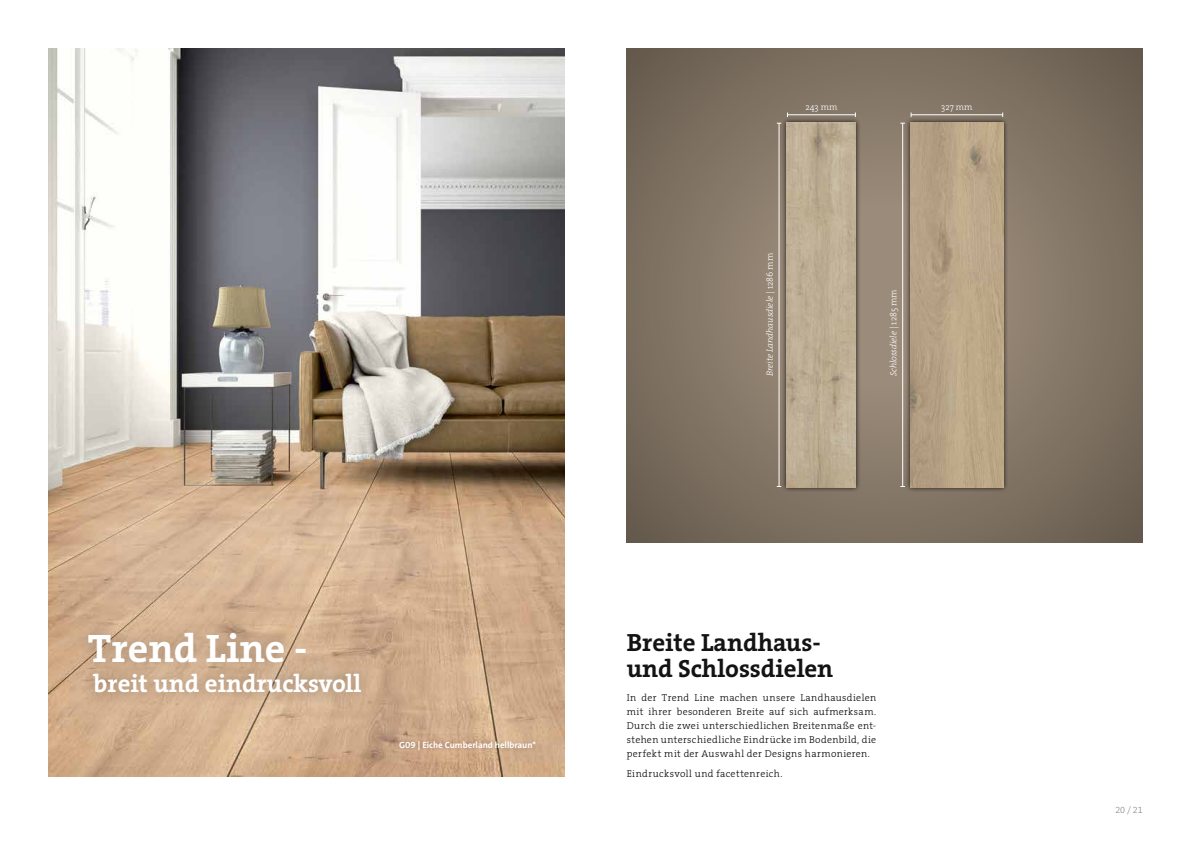
<style>
.page{position:relative;width:1191px;height:842px;background:#fff}
.page>*{position:absolute;margin:0;border:0;box-sizing:border-box;transform-origin:0 0}
.t1{font:40px "The Serif HP7 Bld";color:#fff}
.t2{font:25px/26px "The Serif HP7 Bld";color:#131313}
.t3{font:25px "The Serif HP7 Bld";color:#fff}
.t4{font:10px/14px "The Serif HP3 Lig";letter-spacing:.035em;color:#000;text-align:justify}
.t5{font:9px "The Serif HP3 Lig IT";color:#fff}
.t6{font:9px "The Sans LP7 Bld";color:#fff}
.t7{font:9px "The Serif HP3 Lig";color:#fff}
.t8{font:9px "The Serif HP2 Ex Lig";color:#706f6f}
.s1{font-family:"The Serif HP3 Lig"}
</style>
<div class="page">
<svg style="left:626px;top:48px;width:516px;height:494px;background:#807263"></svg>
<hr style="left:902px;top:123px;width:1px;height:363px;background:#fff">
<hr style="left:911px;top:114px;width:91px;height:1px;background:#fff">
<hr style="left:778px;top:123px;width:1px;height:363px;background:#fff">
<hr style="left:787px;top:114px;width:68px;height:1px;background:#fff">
<img style="left:48px;top:48px;width:516px;height:729px">
<div style="left:395px;top:737px;width:145px;height:18px;background:#000;opacity:.14"></div>
<div style="left:73px;top:617px;width:247px;height:61px;background:#000;opacity:.3"></div>
<div style="left:79px;top:658px;width:296px;height:50px;background:#000;opacity:.3"></div>
<div style="left:781px;top:118px;width:80px;height:374px;background:#000;opacity:.85"></div>
<img style="left:787px;top:123px;width:68px;height:364px">
<div style="left:905px;top:118px;width:103px;height:374px;background:#000;opacity:.85"></div>
<img style="left:910px;top:123px;width:93px;height:364px">
<p class="t7" style="left:805px;top:101px;width:33px">243 mm</p>
<p class="t7" style="left:941px;top:101px;width:33px">327 mm</p>
<p class="t5" style="left:764px;top:376px;width:125px;rotate:-90deg">Breite Landhausdiele <span class="s1">| 1286 mm</span></p>
<p class="t5" style="left:887px;top:376px;width:89px;rotate:-90deg">Schlossdiele <span class="s1">| 1285 mm</span></p>
<p class="t1" style="left:88px;top:622px;width:221px">Trend Line -</p>
<p class="t3" style="left:93px;top:667px;width:269px">breit und eindrucksvoll</p>
<p class="t6" style="left:399px;top:740px;width:138px">G09 | Eiche Cumberland hellbraun*</p>
<p class="t2" style="left:626px;top:629px;width:208px">Breite Landhaus&shy;und Schlossdielen</p>
<p class="t4" style="left:626px;top:691px;width:251px">In der Trend Line machen unsere Landhausdielen mit ihrer besonderen Breite auf sich aufmerksam.<br>Durch die zwei unterschiedlichen Breitenmaße ent&shy;stehen unterschiedliche Eindrücke im Bodenbild, die perfekt mit der Auswahl der Designs harmonieren.</p>
<p class="t4" style="left:626px;top:766px;width:157px">Eindrucksvoll und facettenreich.</p>
<p class="t8" style="left:1115px;top:804px;width:29px">20 / 21</p>
</div>
